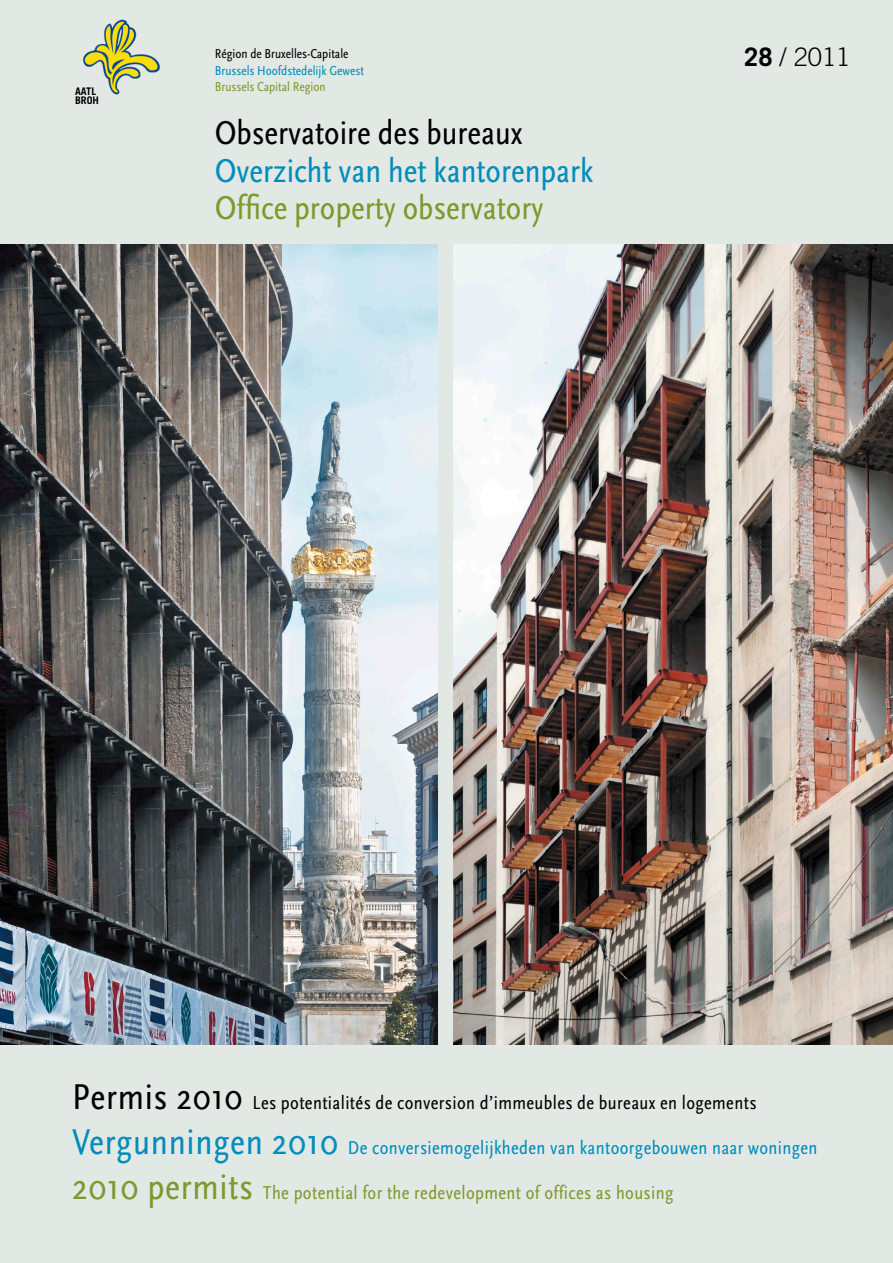
<style>
.page{position:relative;width:893px;height:1263px;background:#e2e9e5}
.page>*{position:absolute;margin:0;border:0;box-sizing:border-box;transform-origin:0 0}
.t1{font:34.5px "Scala Sans Regular Con";color:#008dbc}
.t2{font:34.5px "Scala Sans Regular Con";color:#81982d}
.t3{font:34.5px "Scala Sans Regular Con";color:#000}
.t4{font:300 25.5px "Trade Gothic";color:#000}
.t5{font:19.5px "Scala Sans Regular Con";letter-spacing:.02em;color:#008dbc}
.t6{font:19.5px "Scala Sans Regular Con";letter-spacing:.02em;color:#000}
.t7{font:19.5px "Scala Sans Regular Con";letter-spacing:.02em;color:#81982d}
.t8{font:13.5px "Scala Sans Regular Con";color:#008dbc}
.t9{font:13.5px "Scala Sans Regular Con";color:#000}
.t10{font:13.5px "Scala Sans Regular Con";color:#81982d}
.t11{font:700 10.5px "Trade Gothic";color:#000}
.s1{font-weight:700}
.s2{font-size:37.5px}
</style>
<div class="page">
<img style="left:0;top:244px;width:893px;height:800px">
<img style="left:83px;top:19px;width:77px;height:75px">
<div style="left:438px;top:224px;width:15px;height:833px;background:#e2e9e5"></div>
<p class="t11" style="left:75px;top:85px;width:23px">AATL</p>
<p class="t11" style="left:75px;top:94px;width:25px">BROH</p>
<p class="t9" style="left:215px;top:47px;width:135px">Région de Bruxelles-Capitale</p>
<p class="t8" style="left:215px;top:63px;width:151px">Brussels Hoofdstedelijk Gewest</p>
<p class="t10" style="left:215px;top:80px;width:112px">Brussels Capital Region</p>
<p class="t3" style="left:215px;top:114px;width:309px">Observatoire des bureaux</p>
<p class="t1" style="left:215px;top:152px;width:380px">Overzicht van het kantorenpark</p>
<p class="t2" style="left:215px;top:189px;width:330px">Office property observatory</p>
<p class="t4" style="left:744px;top:42px;width:108px"><span class="s1">28</span> / 2011</p>
<p class="t6" style="left:72px;top:1092px;width:686px"><span class="s2">Permis 2010</span> Les potentialités de conversion d’immeubles de bureaux en logements</p>
<p class="t5" style="left:72px;top:1137px;width:747px"><span class="s2">Vergunningen 2010</span> De conversiemogelijkheden van kantoorgebouwen naar woningen</p>
<p class="t7" style="left:72px;top:1182px;width:603px"><span class="s2">2010 permits</span> The potential for the redevelopment of offices as housing</p>
</div>
